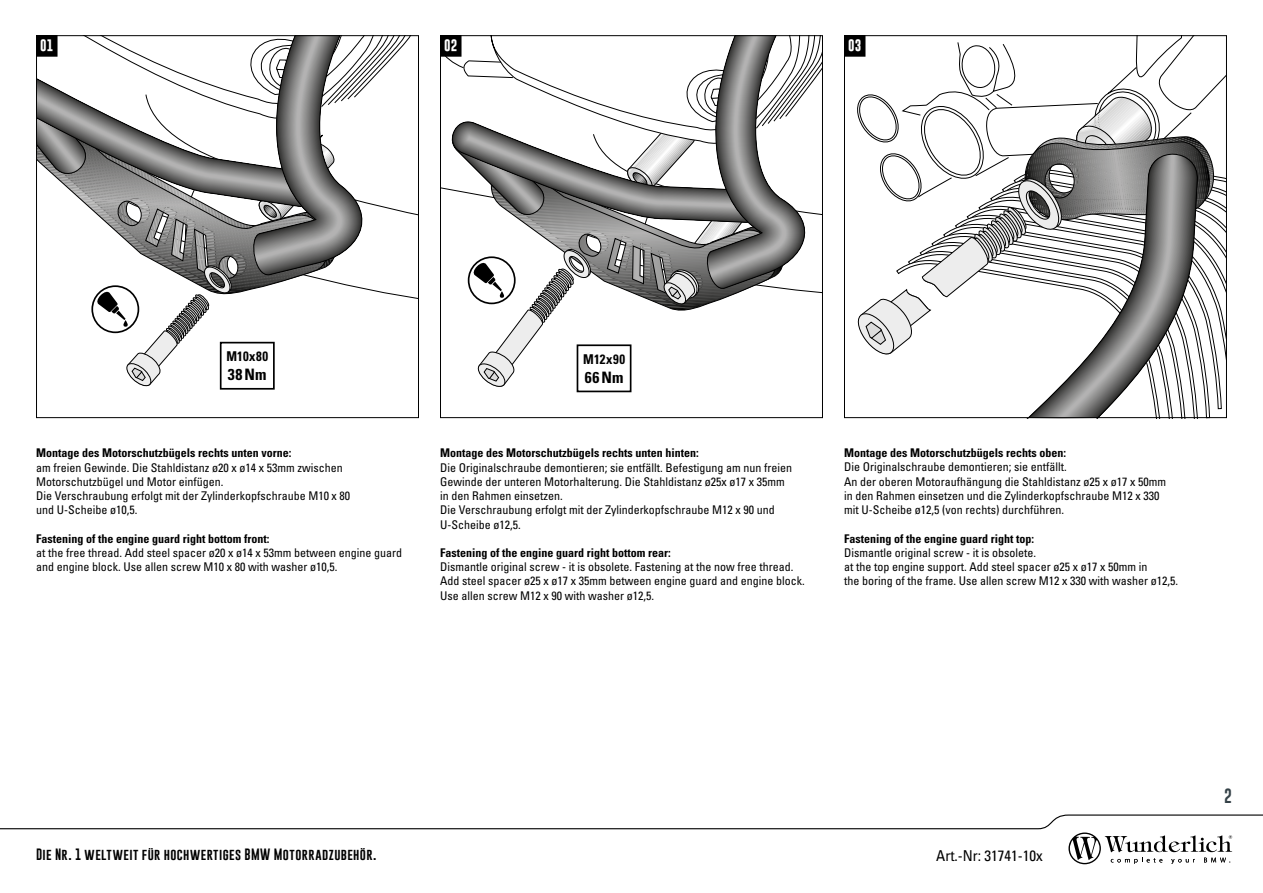
<style>
.page{position:relative;width:1263px;height:893px;background:#fff}
.page>*{position:absolute;margin:0;border:0;box-sizing:border-box;transform-origin:0 0}
.t1{font:700 condensed 15.75px "Univers LT Std";letter-spacing:.04em;color:#000}
.t2{font:condensed 15px "Univers LT Std";color:#000}
.t3{font:15px "Gobold";color:#354248}
.t4{font:700 condensed 13.5px "Univers LT Std";letter-spacing:.04em;color:#000;scale:.95 1}
.t5{font:condensed 12px/14.2px "Univers LT Std";color:#000}
.t6{font:700 condensed 12px "Univers LT Std";color:#000}
.t7{font:12px "Gobold";letter-spacing:.035em;color:#000}
.t8{font:700 12px "Gobold";color:#fff}
</style>
<div class="page">
<svg style="left:0;top:814px;width:1263px;height:50px"></svg>
<svg style="left:857px;top:37px;width:368px;height:379px"></svg>
<div style="left:844px;top:35px;width:383px;height:383px;border:1px solid #000"></div>
<div style="left:844px;top:36px;width:21px;height:20px;background:#000"></div>
<div style="left:844px;top:35px;width:21px;height:22px;border:1px solid #000"></div>
<div style="left:220px;top:342px;width:55px;height:48px;border:2px solid #000"></div>
<div style="left:577px;top:344px;width:54px;height:48px;border:2px solid #000"></div>
<svg style="left:36px;top:35px;width:383px;height:353px"></svg>
<svg style="left:440px;top:35px;width:383px;height:354px"></svg>
<p class="t8" style="left:40px;top:37px;width:15px">01</p>
<p class="t8" style="left:444px;top:37px;width:15px">02</p>
<p class="t8" style="left:848px;top:37px;width:15px">03</p>
<p class="t4" style="left:226px;top:348px;width:45px">M10x80</p>
<h1 class="t1" style="left:228px;top:365px;width:40px">38Nm</h1>
<p class="t6" style="left:36px;top:446px;width:257px">Montage des Motorschutzbügels rechts unten vorne:</p>
<p class="t5" style="left:36px;top:460px;width:316px">am freien Gewinde. Die Stahldistanz ø20 x ø14 x 53mm zwischen Motorschutzbügel und Motor einfügen.<br>Die Verschraubung erfolgt mit der Zylinderkopfschraube M10 x 80 und U-Scheibe ø10,5.</p>
<p class="t6" style="left:36px;top:531px;width:235px">Fastening of the engine guard right bottom front:</p>
<p class="t5" style="left:36px;top:545px;width:367px">at the free thread. Add steel spacer ø20 x ø14 x 53mm between engine guard and engine block. Use allen screw M10 x 80 with washer ø10,5.</p>
<p class="t4" style="left:583px;top:351px;width:46px">M12x90</p>
<h1 class="t1" style="left:585px;top:367px;width:40px">66Nm</h1>
<p class="t6" style="left:440px;top:446px;width:260px">Montage des Motorschutzbügels rechts unten hinten:</p>
<p class="t5" style="left:440px;top:460px;width:353px">Die Originalschraube demontieren; sie entfällt. Befestigung am nun freien Gewinde der unteren Motorhalterung. Die Stahldistanz ø25x ø17 x 35mm in den Rahmen einsetzen.<br>Die Verschraubung erfolgt mit der Zylinderkopfschraube M12 x 90 und U-Scheibe ø12,5.</p>
<p class="t6" style="left:440px;top:545px;width:232px">Fastening of the engine guard right bottom rear:</p>
<p class="t5" style="left:440px;top:560px;width:366px">Dismantle original screw - it is obsolete. Fastening at the now free thread.<br>Add steel spacer ø25 x ø17 x 35mm between engine guard and engine block.<br>Use allen screw M12 x 90 with washer ø12,5.</p>
<p class="t6" style="left:844px;top:446px;width:223px">Montage des Motorschutzbügels rechts oben:</p>
<p class="t5" style="left:844px;top:460px;width:323px">Die Originalschraube demontieren; sie entfällt.<br>An der oberen Motoraufhängung die Stahldistanz ø25 x ø17 x 50mm in den Rahmen einsetzen und die Zylinderkopfschraube M12 x 330 mit U-Scheibe ø12,5 (von rechts) durchführen.</p>
<p class="t6" style="left:844px;top:531px;width:191px">Fastening of the engine guard right top:</p>
<p class="t5" style="left:844px;top:545px;width:335px">Dismantle original screw - it is obsolete.<br>at the top engine support. Add steel spacer ø25 x ø17 x 50mm in<br>the boring of the frame. Use allen screw M12 x 330 with washer ø12,5.</p>
<p class="t7" style="left:36px;top:846px;width:342px">Die Nr. 1 weltweit für hochwertiges BMW Motorradzubehör.</p>
<p class="t2" style="left:936px;top:846px;width:108px">Art.-Nr: 31741-10x</p>
<p class="t3" style="left:1224px;top:786px;width:9px">2</p>
</div>
